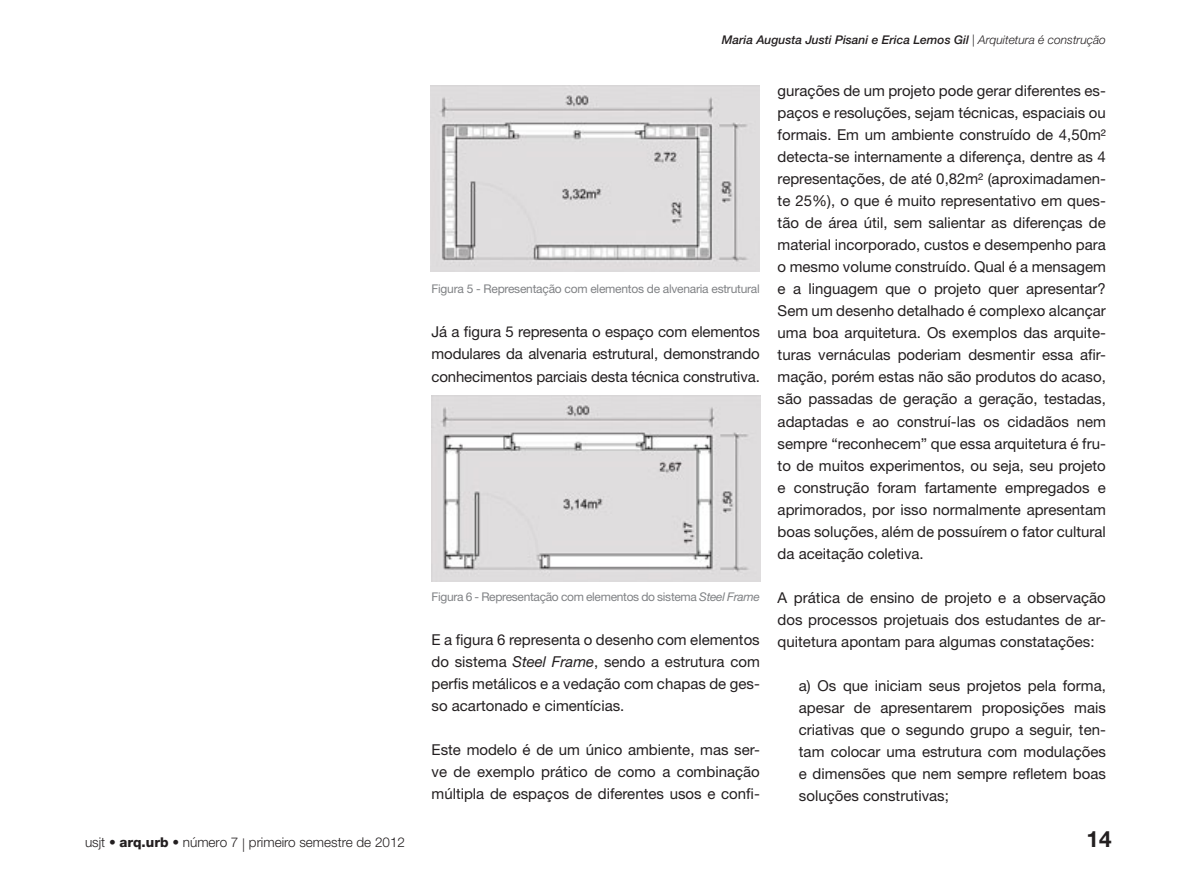
<style>
.page{position:relative;width:1191px;height:893px;background:#fff}
.page>*{position:absolute;margin:0;border:0;box-sizing:border-box;transform-origin:0 0}
.t1{font:700 22.5px "Helvetica Neue LT Std";color:#231f20}
.Texto{font:15px/22px "Helvetica Neue LT Std";color:#231f20;text-align:justify}
.t2{font:300 13.5px "Helvetica Neue LT Std";color:#231f20}
.Legenda{font:12px "Helvetica Neue LT Std";letter-spacing:-.02em;color:#808285}
.t3{font:italic 500 12px "Helvetica Neue LT Std";color:#231f20}
.s1{font-weight:300}
.s2{font-style:italic}
.s3{font-weight:800}
</style>
<div class="page">
<img style="left:431px;top:85px;width:328px;height:186px">
<img style="left:431px;top:396px;width:329px;height:186px">
<p class="t3" style="left:721px;top:33px;width:386px">Maria Augusta Justi Pisani e Erica Lemos Gil <span class="s1">| Arquitetura é construção</span></p>
<p class="Legenda" style="left:431px;top:282px;width:330px">Figura 5 - Representação com elementos de alvenaria estrutural</p>
<p class="Texto" style="left:431px;top:320px;width:330px">Já a figura 5 representa o espaço com elementos modulares da alvenaria estrutural, demonstrando conhecimentos parciais desta técnica construtiva.</p>
<p class="Legenda" style="left:431px;top:589px;width:330px">Figura 6 - Representação com elementos do sistema <span class="s2">Steel Frame</span></p>
<p class="Texto" style="left:431px;top:628px;width:330px">E a figura 6 representa o desenho com elementos do sistema <span class="s2">Steel Frame</span>, sendo a estrutura com perfis metálicos e a vedação com chapas de ges&shy;so acartonado e cimentícias.</p>
<p class="Texto" style="left:431px;top:738px;width:330px">Este modelo é de um único ambiente, mas ser&shy;ve de exemplo prático de como a combinação múltipla de espaços de diferentes usos e confi-</p>
<p class="Texto" style="left:777px;top:79px;width:330px">gurações de um projeto pode gerar diferentes es&shy;paços e resoluções, sejam técnicas, espaciais ou formais. Em um ambiente construído de 4,50m² detecta-se internamente a diferença, dentre as 4 representações, de até 0,82m² (aproximadamen&shy;te 25%), o que é muito representativo em ques&shy;tão de área útil, sem salientar as diferenças de material incorporado, custos e desempenho para o mesmo volume construído. Qual é a mensagem e a linguagem que o projeto quer apresentar?<br>Sem um desenho detalhado é complexo alcançar uma boa arquitetura. Os exemplos das arquite&shy;turas vernáculas poderiam desmentir essa afir&shy;mação, porém estas não são produtos do acaso, são passadas de geração a geração, testadas, adaptadas e ao construí-las os cidadãos nem sempre “reconhecem” que essa arquitetura é fru&shy;to de muitos experimentos, ou seja, seu projeto e construção foram fartamente empregados e aprimorados, por isso normalmente apresentam boas soluções, além de possuírem o fator cultural da aceitação coletiva.</p>
<p class="Texto" style="left:777px;top:586px;width:330px">A prática de ensino de projeto e a observação dos processos projetuais dos estudantes de ar&shy;quitetura apontam para algumas constatações:</p>
<p class="Texto" style="left:799px;top:675px;width:308px">a) Os que iniciam seus projetos pela forma, apesar de apresentarem proposições mais criativas que o segundo grupo a seguir, ten&shy;tam colocar uma estrutura com modulações e dimensões que nem sempre refletem boas soluções construtivas;</p>
<p class="t2" style="left:85px;top:834px;width:321px">usjt • <span class="s3">arq.urb</span> • número 7 | primeiro semestre de 2012</p>
<h1 class="t1" style="left:1086px;top:825px;width:27px">14</h1>
</div>
